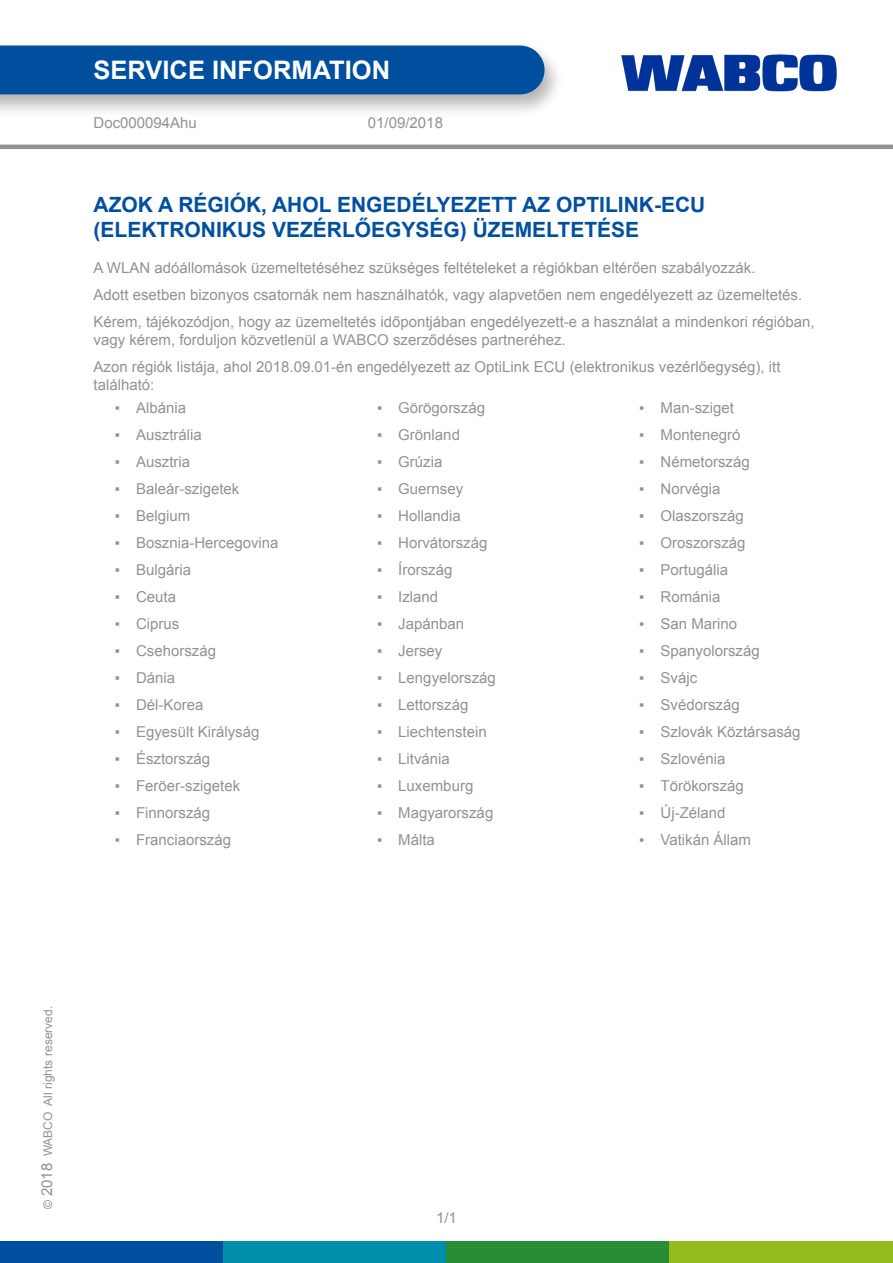
<style>
.page{position:relative;width:893px;height:1263px;background:#fff}
.page>*{position:absolute;margin:0;border:0;box-sizing:border-box;transform-origin:0 0}
.t1{font:700 25.5px "Arial";color:#fff}
.t2{font:700 21px/25.2px "Arial";color:#004f9f}
.t3{font:15px/27px "Arial";color:#929292}
.t4{font:12px "Arial";color:#929292}
.s1{font-size:15px}
</style>
<div class="page">
<div style="left:0;top:41px;width:564px;height:77px;background:#000;opacity:.3"></div>
<div style="left:0;top:45px;width:545px;height:49px;background:#004f9f"></div>
<img style="left:621px;top:54px;width:216px;height:37px">
<div style="left:0;top:1242px;width:223px;height:21px;background:#004f9f"></div>
<div style="left:223px;top:1242px;width:223px;height:21px;background:#008ead"></div>
<div style="left:446px;top:1242px;width:224px;height:21px;background:#298d35"></div>
<div style="left:670px;top:1242px;width:223px;height:21px;background:#95bb20"></div>
<hr style="left:0;top:145px;width:893px;height:4px;background:#929292">
<h1 class="t1" style="left:94px;top:53px;width:298px">SERVICE INFORMATION</h1>
<p class="t3" style="left:94px;top:109px;width:105px">Doc000094Ahu</p>
<p class="t3" style="left:368px;top:109px;width:77px">01/09/2018</p>
<h2 class="t2" style="left:94px;top:192px;width:613px">AZOK A RÉGIÓK, AHOL ENGEDÉLYEZETT AZ OPTILINK-ECU (ELEKTRONIKUS VEZÉRLŐEGYSÉG) ÜZEMELTETÉSE</h2>
<p class="t3" style="left:94px;top:254px;width:723px">A WLAN adóállomások üzemeltetéséhez szükséges feltételeket a régiókban eltérően szabályozzák.<br>Adott esetben bizonyos csatornák nem használhatók, vagy alapvetően nem engedélyezett az üzemeltetés.<br>Kérem, tájékozódjon, hogy az üzemeltetés időpontjában engedélyezett-e a használat a mindenkori régióban,</p>
<p class="t3" style="left:94px;top:326px;width:688px">vagy kérem, forduljon közvetlenül a WABCO szerződéses partneréhez.<br>Azon régiók listája, ahol 2018.09.01-én engedélyezett az OptiLink ECU (elektronikus vezérlőegység), itt</p>
<p class="t3" style="left:94px;top:371px;width:62px">található:</p>
<p class="t3" style="left:115px;top:394px;width:73px">▪ Albánia</p>
<p class="t3" style="left:115px;top:421px;width:89px">▪ Ausztrália</p>
<p class="t3" style="left:115px;top:448px;width:77px">▪ Ausztria</p>
<p class="t3" style="left:115px;top:475px;width:126px">▪ Baleár-szigetek</p>
<p class="t3" style="left:115px;top:502px;width:77px">▪ Belgium</p>
<p class="t3" style="left:115px;top:529px;width:165px">▪ Bosznia-Hercegovina</p>
<p class="t3" style="left:115px;top:556px;width:78px">▪ Bulgária</p>
<p class="t3" style="left:115px;top:583px;width:63px">▪ Ceuta</p>
<p class="t3" style="left:115px;top:610px;width:66px">▪ Ciprus</p>
<p class="t3" style="left:115px;top:637px;width:103px">▪ Csehország</p>
<p class="t3" style="left:115px;top:664px;width:62px">▪ Dánia</p>
<p class="t3" style="left:115px;top:691px;width:90px">▪ Dél-Korea</p>
<p class="t3" style="left:115px;top:718px;width:146px">▪ Egyesült Királyság</p>
<p class="t3" style="left:115px;top:745px;width:97px">▪ Észtország</p>
<p class="t3" style="left:115px;top:772px;width:127px">▪ Feröer-szigetek</p>
<p class="t3" style="left:115px;top:799px;width:97px">▪ Finnország</p>
<p class="t3" style="left:115px;top:826px;width:118px">▪ Franciaország</p>
<p class="t3" style="left:377px;top:394px;width:109px">▪ Görögország</p>
<p class="t3" style="left:377px;top:421px;width:84px">▪ Grönland</p>
<p class="t3" style="left:377px;top:448px;width:67px">▪ Grúzia</p>
<p class="t3" style="left:377px;top:475px;width:88px">▪ Guernsey</p>
<p class="t3" style="left:377px;top:502px;width:85px">▪ Hollandia</p>
<p class="t3" style="left:377px;top:529px;width:112px">▪ Horvátország</p>
<p class="t3" style="left:377px;top:556px;width:77px">▪ Írország</p>
<p class="t3" style="left:377px;top:583px;width:63px">▪ Izland</p>
<p class="t3" style="left:377px;top:610px;width:89px">▪ Japánban</p>
<p class="t3" style="left:377px;top:637px;width:67px">▪ Jersey</p>
<p class="t3" style="left:377px;top:664px;width:120px">▪ Lengyelország</p>
<p class="t3" style="left:377px;top:691px;width:93px">▪ Lettország</p>
<p class="t3" style="left:377px;top:718px;width:111px">▪ Liechtenstein</p>
<p class="t3" style="left:377px;top:745px;width:74px">▪ Litvánia</p>
<p class="t3" style="left:377px;top:772px;width:98px">▪ Luxemburg</p>
<p class="t3" style="left:377px;top:799px;width:118px">▪ Magyarország</p>
<p class="t3" style="left:377px;top:826px;width:59px">▪ Málta</p>
<p class="t3" style="left:639px;top:394px;width:96px">▪ Man-sziget</p>
<p class="t3" style="left:639px;top:421px;width:103px">▪ Montenegró</p>
<p class="t3" style="left:639px;top:448px;width:112px">▪ Németország</p>
<p class="t3" style="left:639px;top:475px;width:83px">▪ Norvégia</p>
<p class="t3" style="left:639px;top:502px;width:106px">▪ Olaszország</p>
<p class="t3" style="left:639px;top:529px;width:108px">▪ Oroszország</p>
<p class="t3" style="left:639px;top:556px;width:90px">▪ Portugália</p>
<p class="t3" style="left:639px;top:583px;width:83px">▪ Románia</p>
<p class="t3" style="left:639px;top:610px;width:99px">▪ San Marino</p>
<p class="t3" style="left:639px;top:637px;width:122px">▪ Spanyolország</p>
<p class="t3" style="left:639px;top:664px;width:59px">▪ Svájc</p>
<p class="t3" style="left:639px;top:691px;width:102px">▪ Svédország</p>
<p class="t3" style="left:639px;top:718px;width:163px">▪ Szlovák Köztársaság</p>
<p class="t3" style="left:639px;top:745px;width:88px">▪ Szlovénia</p>
<p class="t3" style="left:639px;top:772px;width:106px">▪ Törökország</p>
<p class="t3" style="left:639px;top:799px;width:88px">▪ Új-Zéland</p>
<p class="t3" style="left:639px;top:826px;width:113px">▪ Vatikán Állam</p>
<p class="t4" style="left:40px;top:1208px;width:204px;rotate:-90deg">© <span class="s1">2018</span> WABCO All rights reserved.</p>
<p class="t3" style="left:436px;top:1204px;width:22px">1/1</p>
</div>
